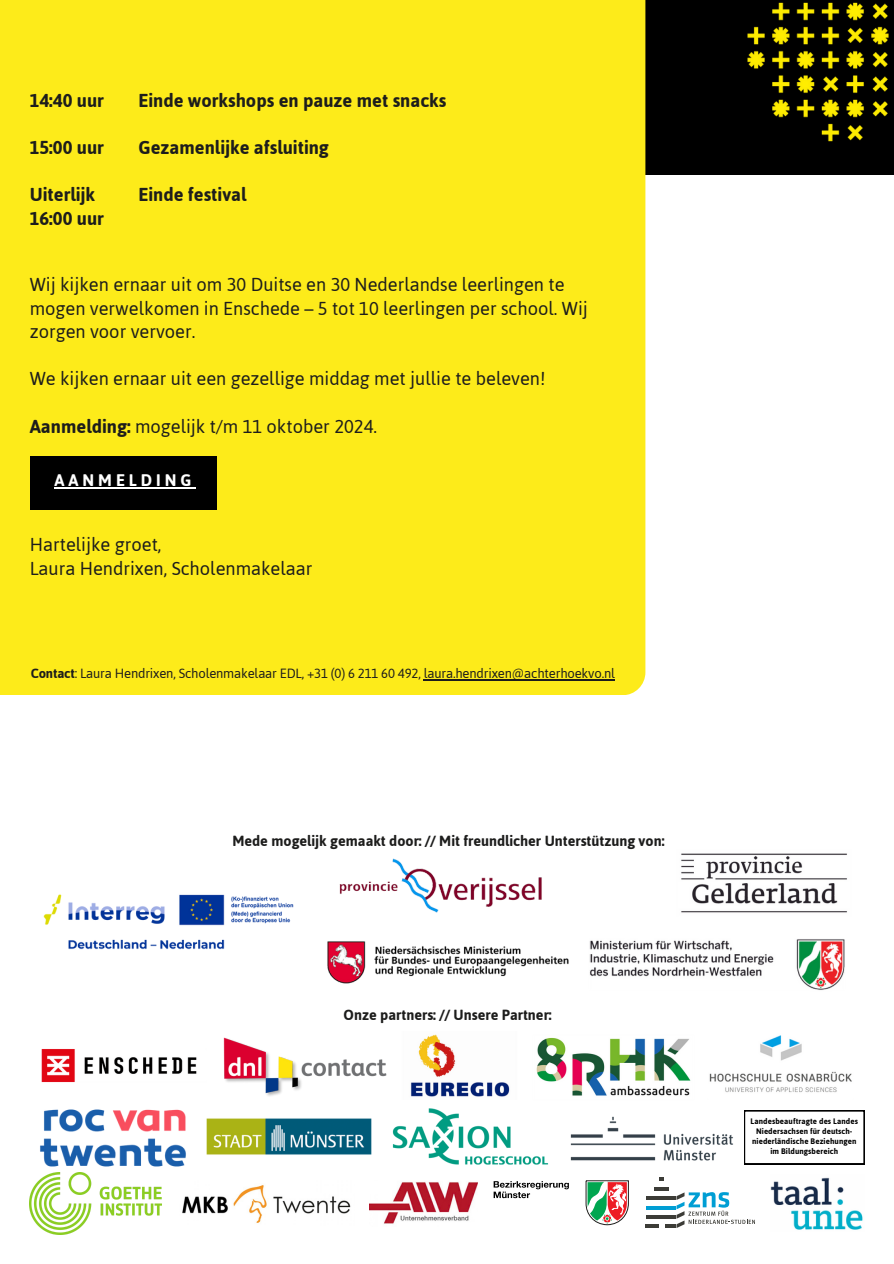
<style>
.page{position:relative;width:894px;height:1264px;background:#fff}
.page>*{position:absolute;margin:0;border:0;box-sizing:border-box;transform-origin:0 0}
.t1{font:21px/23.7px "Jaldi";color:#1d1d1c}
.t2{font:700 21px/23.7px "Jaldi";color:#1d1d1c}
.t3{font:700 18.75px "Jaldi";letter-spacing:.21em;color:#fff}
.t4{font:700 16.5px "Jaldi";color:#1d1d1c}
.t5{font:15px "Jaldi";letter-spacing:-.01em;color:#1d1d1c}
.t6{font:700 9px/10.2px "Jaldi";letter-spacing:.01em;color:#000;text-align:center}
.s1{font-weight:700}
</style>
<div class="page">
<div style="left:0;top:0;width:893px;height:175px;background:#000"></div>
<div style="left:0;top:0;width:645px;height:695px;background:#fdeb1a"></div>
<img style="left:747px;top:2px;width:142px;height:140px">
<div style="left:30px;top:456px;width:186px;height:53px;background:#000"></div>
<hr style="left:54px;top:487px;width:141px;height:1px;background:#fff">
<img style="left:41px;top:1049px;width:156px;height:34px">
<img style="left:223px;top:1037px;width:164px;height:59px">
<img style="left:410px;top:1034px;width:100px;height:63px">
<img style="left:536px;top:1037px;width:155px;height:59px">
<img style="left:709px;top:1035px;width:143px;height:58px">
<img style="left:770px;top:1177px;width:93px;height:53px">
<img style="left:30px;top:1172px;width:131px;height:62px">
<img style="left:182px;top:1185px;width:169px;height:38px">
<img style="left:369px;top:1182px;width:108px;height:42px">
<svg style="left:585px;top:1180px;width:43px;height:45px"></svg>
<svg style="left:493px;top:1181px;width:75px;height:17px"></svg>
<svg style="left:654px;top:1187px;width:14px;height:3px"></svg>
<svg style="left:659px;top:1177px;width:4px;height:4px"></svg>
<hr style="left:645px;top:1224px;width:13px;height:4px;background:#3c3c37">
<hr style="left:645px;top:1196px;width:30px;height:3px;background:#3c3c37">
<svg style="left:646px;top:1206px;width:29px;height:3px"></svg>
<svg style="left:646px;top:1215px;width:29px;height:3px"></svg>
<hr style="left:664px;top:1224px;width:11px;height:4px;background:#3c3c37">
<svg style="left:676px;top:1192px;width:78px;height:35px"></svg>
<img style="left:681px;top:853px;width:166px;height:60px">
<img style="left:339px;top:858px;width:203px;height:55px">
<img style="left:589px;top:939px;width:256px;height:51px">
<img style="left:43px;top:894px;width:251px;height:56px">
<img style="left:327px;top:941px;width:242px;height:43px">
<img style="left:40px;top:1109px;width:146px;height:58px">
<img style="left:206px;top:1118px;width:166px;height:37px">
<img style="left:392px;top:1108px;width:157px;height:57px">
<img style="left:570px;top:1116px;width:163px;height:45px">
<svg style="left:744px;top:1110px;width:120px;height:54px"></svg>
<hr style="left:423px;top:679px;width:191px;height:1px;background:#1d1d1c">
<p class="t2" style="left:30px;top:88px;width:75px">14:40 uur</p>
<p class="t2" style="left:30px;top:135px;width:75px">15:00 uur</p>
<p class="t2" style="left:30px;top:182px;width:75px">Uiterlijk<br>16:00 uur</p>
<p class="t2" style="left:138px;top:88px;width:309px">Einde workshops en pauze met snacks</p>
<p class="t2" style="left:138px;top:135px;width:192px">Gezamenlijke afsluiting</p>
<p class="t2" style="left:138px;top:182px;width:109px">Einde festival</p>
<h1 class="t1" style="left:30px;top:272px;width:559px">Wij kijken ernaar uit om 30 Duitse en 30 Nederlandse leerlingen te mogen verwelkomen in Enschede – 5 tot 10 leerlingen per school. Wij zorgen voor vervoer.</h1>
<h1 class="t1" style="left:30px;top:366px;width:517px">We kijken ernaar uit een gezellige middag met jullie te beleven!</h1>
<h1 class="t1" style="left:30px;top:413px;width:348px"><span class="s1">Aanmelding:</span> mogelijk t/m 11 oktober 2024.</h1>
<h1 class="t3" style="left:54px;top:469px;width:138px">AANMELDING</h1>
<h1 class="t1" style="left:30px;top:532px;width:284px">Hartelijke groet,<br>Laura Hendrixen, Scholenmakelaar</h1>
<p class="t5" style="left:31px;top:664px;width:585px"><span class="s1">Contact</span>: Laura Hendrixen, Scholenmakelaar EDL, +31 (0) 6 211 60 492, laura.hendrixen@achterhoekvo.nl</p>
<p class="t4" style="left:232px;top:831px;width:433px">Mede mogelijk gemaakt door: // Mit freundlicher Unterstützung von:</p>
<p class="t4" style="left:343px;top:1004px;width:209px">Onze partners: // Unsere Partner:</p>
<p class="t6" style="left:750px;top:1115px;width:109px">Landesbeauftragte des Landes<br>Niedersachsen für deutsch&shy;niederländische Beziehungen im Bildungsbereich</p>
</div>
